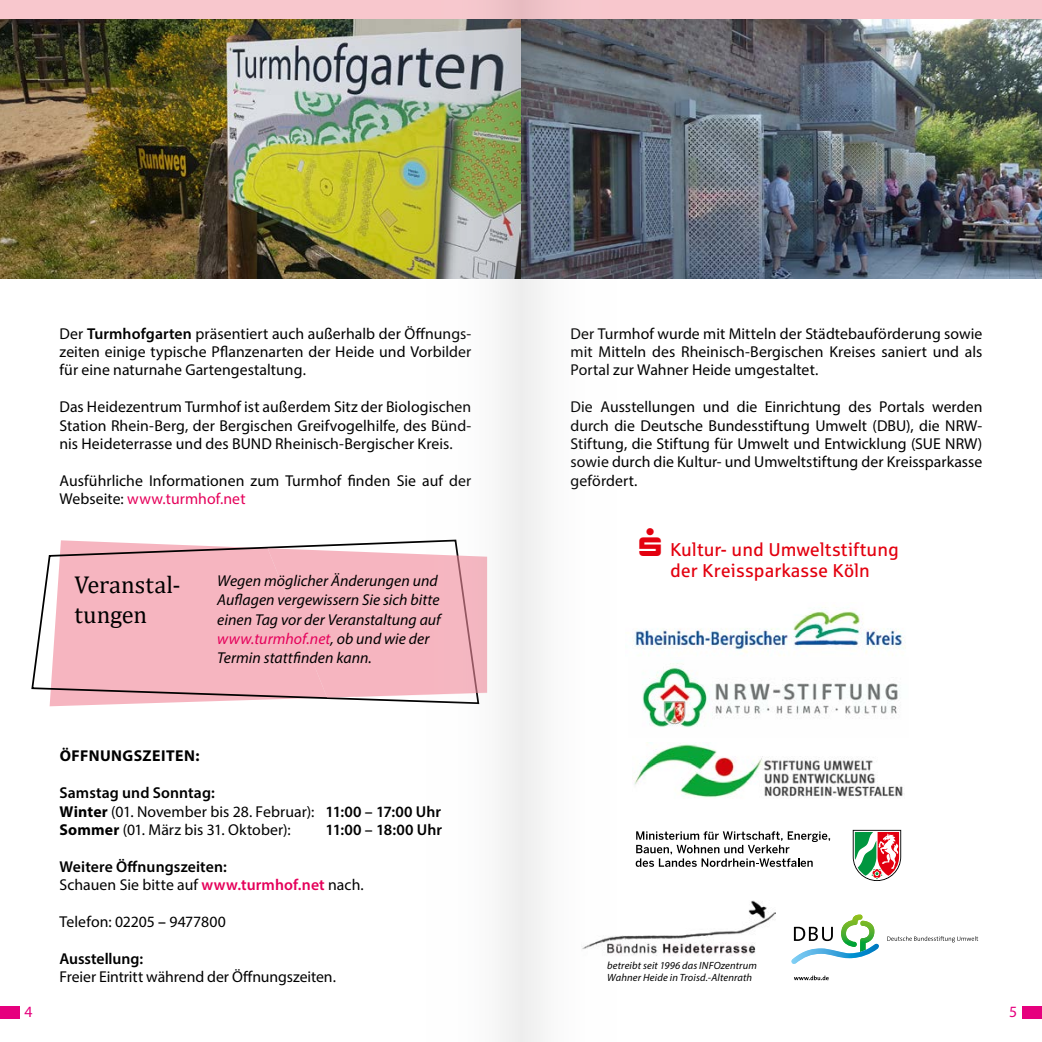
<style>
.page{position:relative;width:1042px;height:1042px;background:#fff}
.page>*{position:absolute;margin:0;border:0;box-sizing:border-box;transform-origin:0 0}
.t1{font:24.5px/29.4px "Cambria";color:#000}
.t2{font:18.55px/21.5px "Sparkasse Rg";letter-spacing:.005em;color:#e3000f}
.t3{font:15.75px/18.4px "Myriad Pro";letter-spacing:.005em;color:#000;text-align:justify}
.t4{font:italic 15.75px/19.2px "Myriad Pro";letter-spacing:.005em;color:#000}
.t5{font:600 15.75px "Myriad Pro";letter-spacing:-.005em;color:#000}
.t6{font:700 15.75px "Myriad Pro";letter-spacing:.03em;color:#000}
.t7{font:15.75px "Myriad Pro";color:#e6007e}
.t8{font:italic 10.5px/12.2px "Myriad Pro";letter-spacing:.015em;color:#000}
.s1{font-weight:600}
.s2{color:#e5005a}
.s3{font-weight:700}
.s4{font-weight:600;color:#e5005a}
</style>
<div class="page">
<div style="left:0;top:0;width:1042px;height:20px;background:#f8c7cd"></div>
<img style="left:0;top:20px;width:1042px;height:259px">
<img style="left:0;top:20px;width:422px;height:233px">
<div style="left:0;top:1006px;width:20px;height:12px;background:#e6007e"></div>
<div style="left:1022px;top:1006px;width:20px;height:12px;background:#e6007e"></div>
<svg style="left:791px;top:914px;width:188px;height:67px"></svg>
<img style="left:620px;top:900px;width:156px;height:56px">
<img style="left:642px;top:663px;width:256px;height:64px">
<img style="left:634px;top:607px;width:272px;height:49px">
<svg style="left:636px;top:831px;width:194px;height:36px"></svg>
<svg style="left:853px;top:830px;width:48px;height:51px"></svg>
<img style="left:634px;top:742px;width:269px;height:56px">
<svg style="left:31px;top:540px;width:391px;height:165px"></svg>
<div style="left:268px;top:548px;width:154px;height:149px;background:#f6b5c0"></div>
<svg style="left:422px;top:0;width:99px;height:1042px"></svg>
<svg style="left:521px;top:0;width:99px;height:1042px"></svg>
<p class="t3" style="left:60px;top:324px;width:413px">Der <span class="s1">Turmhofgarten</span> präsentiert auch außerhalb der Öffnungs&shy;zeiten einige typische Pflanzenarten der Heide und Vorbilder für eine naturnahe Gartengestaltung.</p>
<p class="t3" style="left:60px;top:397px;width:413px">Das Heidezentrum Turmhof ist außerdem Sitz der Biologischen Station Rhein-Berg, der Bergischen Greifvogelhilfe, des Bünd&shy;nis Heideterrasse und des BUND Rheinisch-Bergischer Kreis.</p>
<p class="t3" style="left:60px;top:471px;width:413px">Ausführliche Informationen zum Turmhof finden Sie auf der<br>Webseite: <span class="s2">www.turmhof.net</span></p>
<h1 class="t1" style="left:74px;top:570px;width:108px">Veranstal&shy;tungen</h1>
<p class="t4" style="left:217px;top:571px;width:225px">Wegen möglicher Änderungen und<br>Auflagen vergewissern Sie sich bitte einen Tag vor der Veranstaltung auf <span class="s2">www.turmhof.net</span>, ob und wie der<br>Termin stattfinden kann.</p>
<p class="t6" style="left:60px;top:746px;width:141px">ÖFFNUNGSZEITEN:</p>
<p class="t3" style="left:60px;top:783px;width:383px;text-align:left"><span class="s1">Samstag und Sonntag:<br></span><span class="s3">Winter</span> (01. November bis 28. Februar): <span class="s1">11:00 – 17:00 Uhr<br></span><span class="s3">Sommer</span> (01. März bis 31. Oktober):</p>
<p class="t5" style="left:326px;top:819px;width:118px">11:00 – 18:00 Uhr</p>
<p class="t3" style="left:60px;top:857px;width:306px"><span class="s1">Weitere Öffnungszeiten:<br></span>Schauen Sie bitte auf <span class="s4">www.turmhof.net</span> nach.</p>
<p class="t3" style="left:60px;top:912px;width:168px">Telefon: 02205 <span class="s1">–</span> 9477800</p>
<p class="t5" style="left:60px;top:948px;width:85px">Ausstellung:</p>
<p class="t3" style="left:60px;top:967px;width:278px">Freier Eintritt während der Öffnungszeiten.</p>
<p class="t3" style="left:570px;top:324px;width:413px">Der Turmhof wurde mit Mitteln der Städtebauförderung sowie mit Mitteln des Rheinisch-Bergischen Kreises saniert und als Portal zur Wahner Heide umgestaltet.</p>
<p class="t3" style="left:570px;top:397px;width:413px">Die Ausstellungen und die Einrichtung des Portals werden durch die Deutsche Bundesstiftung Umwelt (DBU), die NRW-Stiftung, die Stiftung für Umwelt und Entwicklung (SUE NRW) sowie durch die Kultur- und Umweltstiftung der Kreissparkasse gefördert.</p>
<p class="t2" style="left:670px;top:538px;width:230px">Kultur- und Umweltstiftung der Kreissparkasse Köln</p>
<p class="t8" style="left:607px;top:959px;width:151px">betreibt seit 1996 das INFOzentrum<br>Wahner Heide in Troisd.-Altenrath</p>
<p class="t7" style="left:24px;top:1002px;width:10px">4</p>
<p class="t7" style="left:1009px;top:1002px;width:10px">5</p>
</div>
